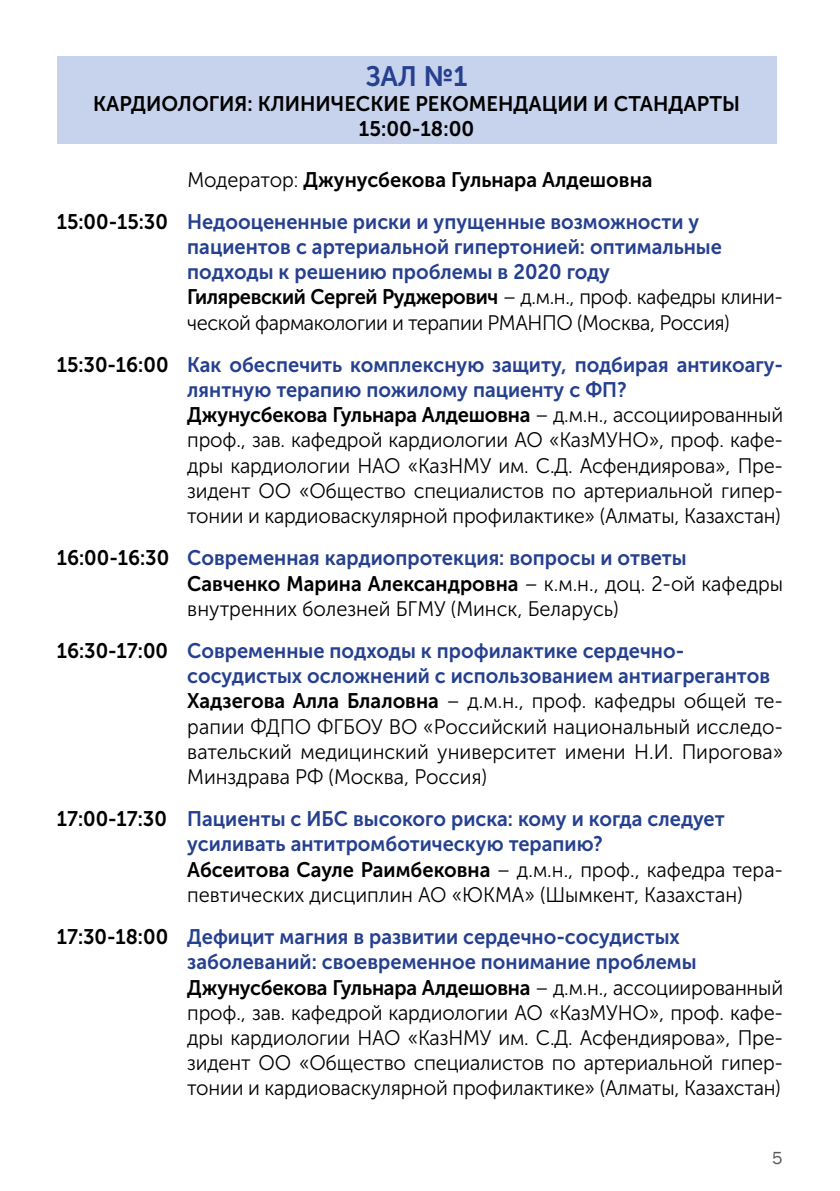
<style>
.page{position:relative;width:840px;height:1191px;background:#fff}
.page>*{position:absolute;margin:0;border:0;box-sizing:border-box;transform-origin:0 0}
.t1{font:28px "Museo Sans Cyrl 700";color:#25408f}
.t2{font:21px/25.2px "Museo Sans Cyrl 300";letter-spacing:-.01em;color:#000;text-align:justify;scale:.95 1}
.t3{font:21px/25.2px "Museo Sans Cyrl 700";color:#25408f;scale:.95 1}
.t4{font:21px/42.2px "Museo Sans Cyrl 700";color:#000;scale:.95 1}
.t5{font:21px/25.2px "Museo Sans Cyrl 700";color:#000;text-align:center}
.t6{font:18px "Franklin Gothic";color:#58595b}
.s1{font-family:"Museo Sans Cyrl 300"}
.s2{color:#25408f}
.s3{color:#000}
.s4{font-family:"Museo Sans Cyrl 300";color:#000}
.s5{font-family:"Museo Sans Cyrl 700"}
</style>
<div class="page">
<div style="left:57px;top:57px;width:719px;height:87px;background:#c7d2ec"></div>
<h1 class="t1" style="left:365px;top:60px;width:103px">ЗАЛ №1</h1>
<p class="t5" style="left:93px;top:91px;width:647px">КАРДИОЛОГИЯ: КЛИНИЧЕСКИЕ РЕКОМЕНДАЦИИ И СТАНДАРТЫ<br>15:00-18:00</p>
<p class="t4" style="left:57px;top:158px;width:677px;text-indent:131px"><span class="s1">Модератор:</span> Джунусбекова Гульнара Алдешовна<br>15:00-15:30 <span class="s2">Недооцененные риски и упущенные возможности у</span></p>
<p class="t3" style="left:187px;top:234px;width:628px">пациентов с артериальной гипертонией: оптимальные подходы к решению проблемы в 2020 году<br><span class="s3">Гиляревский Сергей Руджерович</span> <span class="s4">– д.м.н., проф. кафедры клини-</span></p>
<p class="t2" style="left:187px;top:310px;width:572px">ческой фармакологии и терапии РМАНПО (Москва, Россия)</p>
<p class="t3" style="left:187px;top:352px;width:628px;text-indent:-130px"><span class="s3">15:30-16:00</span> Как обеспечить комплексную защиту, подбирая антикоагу&shy;лянтную терапию пожилому пациенту с ФП?<br><span class="s3">Джунусбекова Гульнара Алдешовна</span> <span class="s4">– д.м.н., ассоциированный</span></p>
<p class="t2" style="left:187px;top:428px;width:628px">проф., зав. кафедрой кардиологии АО «КазМУНО», проф. кафе&shy;дры кардиологии НАО «КазНМУ им. С.Д. Асфендиярова», Пре&shy;зидент ОО «Общество специалистов по артериальной гипер&shy;тонии и кардиоваскулярной профилактике» (Алматы, Казахстан)</p>
<p class="t3" style="left:187px;top:545px;width:628px;text-indent:-130px"><span class="s3">16:00-16:30</span> Современная кардиопротекция: вопросы и ответы<br><span class="s3">Савченко Марина Александровна</span> <span class="s4">– к.м.н., доц. 2-ой кафедры</span></p>
<p class="t2" style="left:187px;top:596px;width:455px">внутренних болезней БГMУ (Минск, Беларусь)</p>
<p class="t3" style="left:187px;top:638px;width:614px;text-indent:-130px"><span class="s3">16:30-17:00</span> Современные подходы к профилактике сердечно&shy;сосудистых осложнений с использованием антиагрегантов</p>
<p class="t2" style="left:187px;top:689px;width:628px"><span class="s5">Хадзегова Алла Блаловна</span> – д.м.н., проф. кафедры общей те&shy;рапии ФДПО ФГБОУ ВО «Российский национальный исследо&shy;вательский медицинский университет имени Н.И. Пирогова» Минздрава РФ (Москва, Россия)</p>
<p class="t3" style="left:57px;top:806px;width:704px;text-align:center"><span class="s3">17:00-17:30</span> Пациенты с ИБС высокого риска: кому и когда следует усиливать антитромботическую терапию?</p>
<p class="t2" style="left:187px;top:857px;width:628px"><span class="s5">Абсеитова Сауле Раимбековна</span> – д.м.н., проф., кафедра тера&shy;певтических дисциплин АО «ЮКМА» (Шымкент, Казахстан)</p>
<p class="t3" style="left:187px;top:924px;width:628px;text-indent:-130px"><span class="s3">17:30-18:00</span> Дефицит магния в развитии сердечно-сосудистых заболеваний: своевременное понимание проблемы<br><span class="s3">Джунусбекова Гульнара Алдешовна</span> <span class="s4">– д.м.н., ассоциированный</span></p>
<p class="t2" style="left:187px;top:1000px;width:628px">проф., зав. кафедрой кардиологии АО «КазМУНО», проф. кафе&shy;дры кардиологии НАО «КазНМУ им. С.Д. Асфендиярова», Пре&shy;зидент ОО «Общество специалистов по артериальной гипер&shy;тонии и кардиоваскулярной профилактике» (Алматы, Казахстан)</p>
<p class="t6" style="left:771px;top:1146px;width:12px">5</p>
</div>
